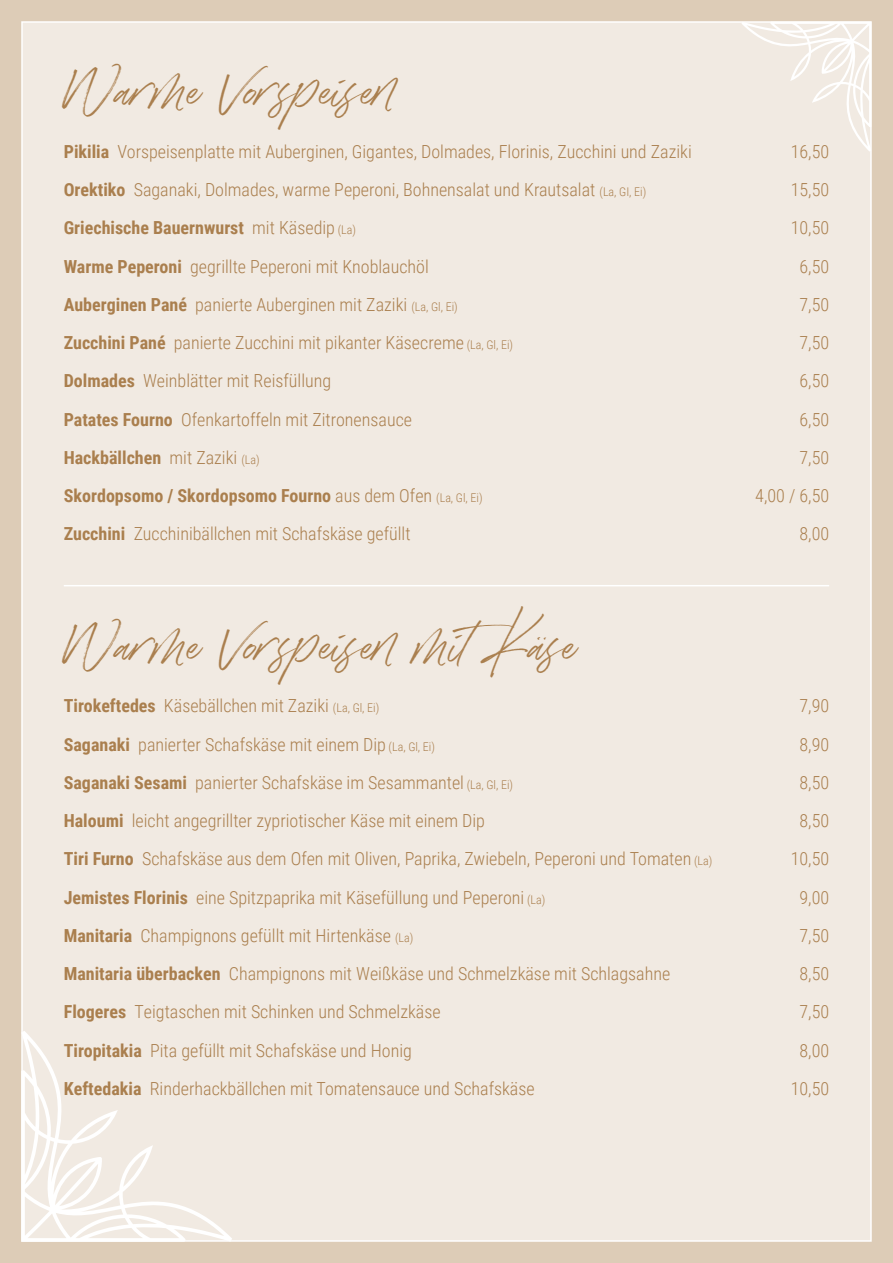
<style>
.page{position:relative;width:893px;height:1263px;background:#ddccb7}
.page>*{position:absolute;margin:0;border:0;box-sizing:border-box;transform-origin:0 0}
.t1{font:45px "Denmark";color:#aa7f4e}
.t2{font:300 18px "Roboto Condensed";color:#aa7f4e}
.t3{font:700 18px "Roboto Condensed";color:#aa7f4e}
.s1{font-weight:700}
.s2{font-size:12px}
.s3{font-weight:300}
.s4{font-weight:300;font-size:12px}
</style>
<div class="page">
<div style="left:21px;top:21px;width:851px;height:1221px;background:#f1eae2;border:2px solid #fff"></div>
<svg style="left:741px;top:22px;width:130px;height:130px"></svg>
<hr style="left:64px;top:585px;width:765px;height:1px;background:#fff">
<svg style="left:21px;top:1031px;width:211px;height:211px"></svg>
<h1 class="t1" style="left:64px;top:61px;width:336px">Warme Vorspeisen</h1>
<p class="t2" style="left:64px;top:139px;width:629px"><span class="s1">Pikilia</span> Vorspeisenplatte mit Auberginen, Gigantes, Dolmades, Florinis, Zucchini und Zaziki</p>
<p class="t2" style="left:791px;top:139px;width:40px">16,50</p>
<p class="t2" style="left:64px;top:177px;width:584px"><span class="s1">Orektiko</span> Saganaki, Dolmades, warme Peperoni, Bohnensalat und Krautsalat <span class="s2">(La, GI, Ei)</span></p>
<p class="t2" style="left:791px;top:177px;width:40px">15,50</p>
<p class="t3" style="left:64px;top:215px;width:294px">Griechische Bauernwurst <span class="s3">mit Käsedip</span> <span class="s4">(La)</span></p>
<p class="t2" style="left:791px;top:215px;width:40px">10,50</p>
<p class="t2" style="left:64px;top:253px;width:367px"><span class="s1">Warme Peperoni</span> gegrillte Peperoni mit Knoblauchöl</p>
<p class="t2" style="left:799px;top:253px;width:31px">6,50</p>
<p class="t2" style="left:64px;top:292px;width:395px"><span class="s1">Auberginen Pané</span> panierte Auberginen mit Zaziki <span class="s2">(La, Gl, Ei)</span></p>
<p class="t2" style="left:799px;top:292px;width:31px">7,50</p>
<p class="t2" style="left:64px;top:330px;width:451px"><span class="s1">Zucchini Pané</span> panierte Zucchini mit pikanter Käsecreme <span class="s2">(La, Gl, Ei)</span></p>
<p class="t2" style="left:799px;top:330px;width:31px">7,50</p>
<p class="t2" style="left:64px;top:368px;width:269px"><span class="s1">Dolmades</span> Weinblätter mit Reisfüllung</p>
<p class="t2" style="left:799px;top:368px;width:31px">6,50</p>
<p class="t2" style="left:64px;top:407px;width:350px"><span class="s1">Patates Fourno</span> Ofenkartoffeln mit Zitronensauce</p>
<p class="t2" style="left:799px;top:407px;width:31px">6,50</p>
<p class="t3" style="left:64px;top:445px;width:197px">Hackbällchen <span class="s3">mit Zaziki</span> <span class="s4">(La)</span></p>
<p class="t2" style="left:799px;top:445px;width:31px">7,50</p>
<p class="t3" style="left:64px;top:483px;width:420px">Skordopsomo / Skordopsomo Fourno <span class="s3">aus dem Ofen</span> <span class="s4">(La, Gl, Ei)</span></p>
<p class="t2" style="left:755px;top:483px;width:75px">4,00 / 6,50</p>
<p class="t2" style="left:64px;top:521px;width:348px"><span class="s1">Zucchini</span> Zucchinibällchen mit Schafskäse gefüllt</p>
<p class="t2" style="left:799px;top:521px;width:31px">8,00</p>
<h1 class="t1" style="left:64px;top:616px;width:516px">Warme Vorspeisen mitKäse</h1>
<p class="t2" style="left:64px;top:693px;width:317px"><span class="s1">Tirokeftedes</span> Käsebällchen mit Zaziki <span class="s2">(La, Gl, Ei)</span></p>
<p class="t2" style="left:799px;top:693px;width:31px">7,90</p>
<p class="t2" style="left:64px;top:731px;width:373px"><span class="s1">Saganaki</span> panierter Schafskäse mit einem Dip <span class="s2">(La, Gl, Ei)</span></p>
<p class="t2" style="left:799px;top:731px;width:31px">8,90</p>
<p class="t2" style="left:64px;top:770px;width:451px"><span class="s1">Saganaki Sesami</span> panierter Schafskäse im Sesammantel <span class="s2">(La, Gl, Ei)</span></p>
<p class="t2" style="left:799px;top:770px;width:31px">8,50</p>
<p class="t2" style="left:64px;top:808px;width:423px"><span class="s1">Haloumi</span> leicht angegrillter zypriotischer Käse mit einem Dip</p>
<p class="t2" style="left:799px;top:808px;width:31px">8,50</p>
<p class="t2" style="left:64px;top:846px;width:650px"><span class="s1">Tiri Furno</span> Schafskäse aus dem Ofen mit Oliven, Paprika, Zwiebeln, Peperoni und Tomaten <span class="s2">(La)</span></p>
<p class="t2" style="left:791px;top:846px;width:40px">10,50</p>
<p class="t2" style="left:64px;top:885px;width:483px"><span class="s1">Jemistes Florinis</span> eine Spitzpaprika mit Käsefüllung und Peperoni <span class="s2">(La)</span></p>
<p class="t2" style="left:799px;top:885px;width:31px">9,00</p>
<p class="t2" style="left:64px;top:923px;width:351px"><span class="s1">Manitaria</span> Champignons gefüllt mit Hirtenkäse <span class="s2">(La)</span></p>
<p class="t2" style="left:799px;top:923px;width:31px">7,50</p>
<p class="t2" style="left:64px;top:961px;width:608px"><span class="s1">Manitaria überbacken</span> Champignons mit Weißkäse und Schmelzkäse mit Schlagsahne</p>
<p class="t2" style="left:799px;top:961px;width:31px">8,50</p>
<p class="t2" style="left:64px;top:999px;width:378px"><span class="s1">Flogeres</span> Teigtaschen mit Schinken und Schmelzkäse</p>
<p class="t2" style="left:799px;top:999px;width:31px">7,50</p>
<p class="t2" style="left:64px;top:1038px;width:350px"><span class="s1">Tiropitakia</span> Pita gefüllt mit Schafskäse und Honig</p>
<p class="t2" style="left:799px;top:1038px;width:31px">8,00</p>
<p class="t2" style="left:64px;top:1076px;width:472px"><span class="s1">Keftedakia</span> Rinderhackbällchen mit Tomatensauce und Schafskäse</p>
<p class="t2" style="left:791px;top:1076px;width:40px">10,50</p>
</div>
